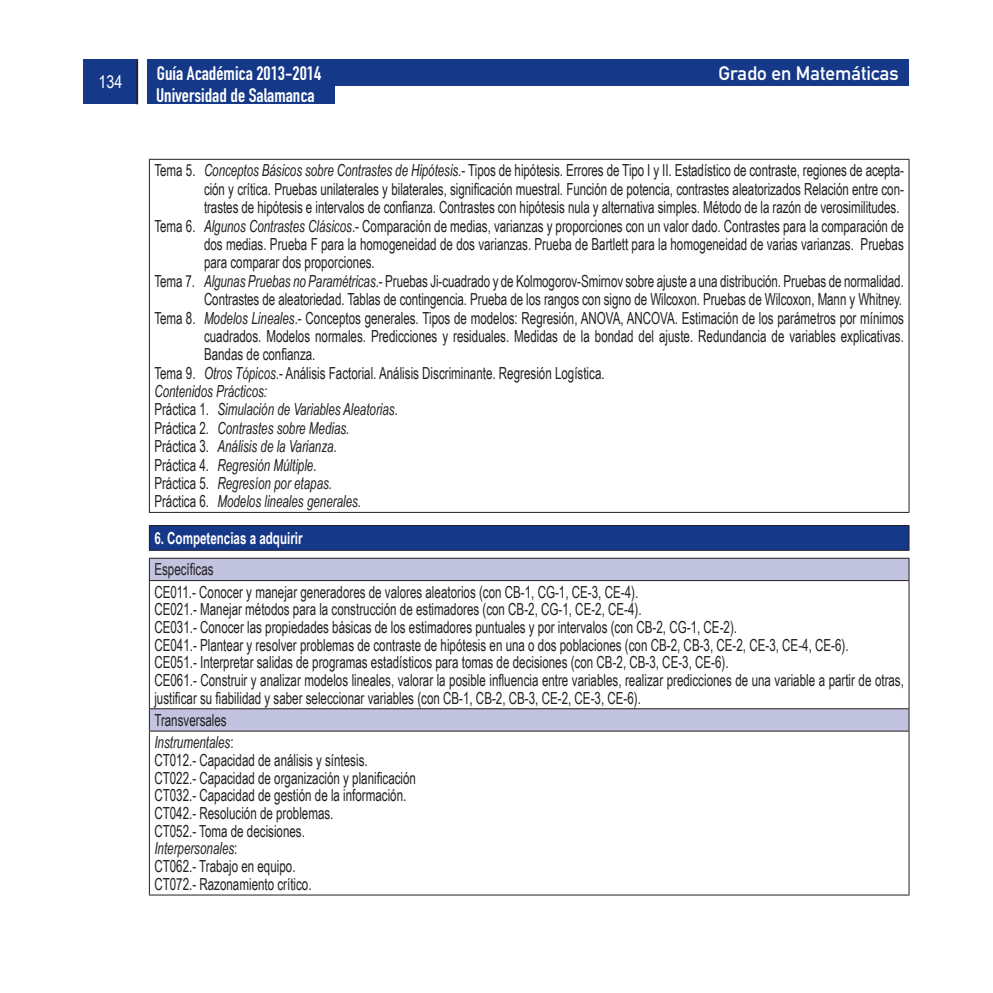
<style>
.page{position:relative;width:993px;height:993px;background:#fff}
.page>*{position:absolute;margin:0;border:0;box-sizing:border-box;transform-origin:0 0}
.t1{font:19.25px "DIN Engschrift Alternate";color:#fff}
.t2{font:19.25px "DIN Mittelschrift";color:#fff}
.t3{font:17.5px "Arial Narrow";color:#fff}
.t4{font:16.62px/18.4px "Arial Narrow";color:#231f20;text-align:justify;scale:.85 1}
.Título_3{font:italic 16.62px "Arial Narrow";color:#231f20;scale:.85 1}
.t5{font:700 16.62px "Arial Narrow";color:#fff;scale:.85 1}
.s1{font-style:italic}
.s2{font-style:inherit}
.s3{font-style:normal}
</style>
<div class="page">
<div style="left:83px;top:60px;width:55px;height:44px;background:#153889"></div>
<hr style="left:136px;top:60px;width:2px;height:44px;background:#231f20">
<div style="left:147px;top:60px;width:187px;height:44px;background:#153889"></div>
<div style="left:147px;top:60px;width:761px;height:26px;background:#153889"></div>
<hr style="left:149px;top:159px;width:760px;height:1px;background:#231f20">
<hr style="left:149px;top:160px;width:1px;height:352px;background:#231f20">
<hr style="left:908px;top:160px;width:1px;height:352px;background:#231f20">
<hr style="left:149px;top:512px;width:760px;height:1px;background:#231f20">
<div style="left:149px;top:525px;width:759px;height:25px;background:#153889"></div>
<hr style="left:149px;top:525px;width:760px;height:1px;background:#231f20">
<svg style="left:149px;top:526px;width:1px;height:23px"></svg>
<svg style="left:908px;top:526px;width:1px;height:23px"></svg>
<hr style="left:149px;top:549px;width:760px;height:1px;background:#231f20">
<svg style="left:150px;top:558px;width:758px;height:172px"></svg>
<hr style="left:149px;top:557px;width:760px;height:1px;background:#231f20">
<svg style="left:149px;top:558px;width:1px;height:22px"></svg>
<svg style="left:908px;top:558px;width:1px;height:22px"></svg>
<hr style="left:149px;top:580px;width:760px;height:1px;background:#231f20">
<hr style="left:149px;top:581px;width:1px;height:127px;background:#231f20">
<hr style="left:908px;top:581px;width:1px;height:127px;background:#231f20">
<hr style="left:149px;top:708px;width:760px;height:1px;background:#231f20">
<svg style="left:149px;top:709px;width:1px;height:21px"></svg>
<svg style="left:908px;top:709px;width:1px;height:21px"></svg>
<hr style="left:149px;top:730px;width:760px;height:1px;background:#231f20">
<hr style="left:149px;top:731px;width:1px;height:163px;background:#231f20">
<hr style="left:908px;top:731px;width:1px;height:163px;background:#231f20">
<hr style="left:149px;top:894px;width:760px;height:1px;background:#231f20">
<p class="t3" style="left:98px;top:69px;width:25px">134</p>
<p class="t1" style="left:157px;top:62px;width:166px">Guía Académica 2013-2014</p>
<p class="t2" style="left:718px;top:62px;width:181px">Grado en Matemáticas</p>
<p class="t1" style="left:156px;top:84px;width:160px">Universidad de Salamanca</p>
<p class="t4" style="left:204px;top:161px;width:824px;text-indent:-50px">Tema 5. <span class="s1">Conceptos Básicos sobre Contrastes de Hipótesis</span><span class="s2">.-</span> Tipos de hipótesis. Errores de Tipo I y II. Estadístico de contraste, regiones de acepta&shy;ción y crítica. Pruebas unilaterales y bilaterales, significación muestral. Función de potencia, contrastes aleatorizados Relación entre con&shy;trastes de hipótesis e intervalos de confianza. Contrastes con hipótesis nula y alternativa simples. Método de la razón de verosimilitudes.</p>
<p class="t4" style="left:204px;top:216px;width:824px;text-indent:-50px">Tema 6. <span class="s1">Algunos Contrastes Clásicos</span><span class="s2">.-</span> Comparación de medias, varianzas y proporciones con un valor dado. Contrastes para la comparación de dos medias. Prueba F para la homogeneidad de dos varianzas. Prueba de Bartlett para la homogeneidad de varias varianzas. Pruebas para comparar dos proporciones.</p>
<p class="t4" style="left:154px;top:271px;width:883px;text-align:right">Tema 7. <span class="s1">Algunas Pruebas no Paramétricas</span><span class="s2">.-</span> Pruebas Ji-cuadrado y de Kolmogorov-Smirnov sobre ajuste a una distribución. Pruebas de normalidad.<br>Contrastes de aleatoriedad. Tablas de contingencia. Prueba de los rangos con signo de Wilcoxon. Pruebas de Wilcoxon, Mann y Whitney.</p>
<p class="t4" style="left:204px;top:308px;width:824px;text-indent:-50px">Tema 8. <span class="s1">Modelos Lineales</span><span class="s2">.-</span> Conceptos generales. Tipos de modelos: Regresión, ANOVA, ANCOVA. Estimación de los parámetros por mínimos cuadrados. Modelos normales. Predicciones y residuales. Medidas de la bondad del ajuste. Redundancia de variables explicativas.<br>Bandas de confianza.</p>
<p class="t4" style="left:154px;top:363px;width:531px">Tema 9. <span class="s1">Otros Tópicos</span><span class="s2">.-</span> Análisis Factorial. Análisis Discriminante. Regresión Logística.</p>
<p class="Título_3" style="left:154px;top:379px;width:134px">Contenidos Prácticos:</p>
<p class="Título_3" style="left:154px;top:398px;width:288px"><span class="s3">Práctica 1.</span> Simulación de Variables Aleatorias.</p>
<p class="Título_3" style="left:154px;top:416px;width:231px"><span class="s3">Práctica 2.</span> Contrastes sobre Medias.</p>
<p class="Título_3" style="left:154px;top:434px;width:216px"><span class="s3">Práctica 3.</span> Análisis de la Varianza.</p>
<p class="Título_3" style="left:154px;top:453px;width:192px"><span class="s3">Práctica 4.</span> Regresión Múltiple.</p>
<p class="Título_3" style="left:154px;top:471px;width:211px"><span class="s3">Práctica 5.</span> Regresíon por etapas.</p>
<p class="Título_3" style="left:154px;top:490px;width:245px"><span class="s3">Práctica 6.</span> Modelos lineales generales.</p>
<p class="t5" style="left:154px;top:525px;width:176px">6. Competencias a adquirir</p>
<p class="t4" style="left:154px;top:559px;width:71px">Específicas</p>
<p class="t4" style="left:154px;top:581px;width:570px">CE011.- Conocer y manejar generadores de valores aleatorios (con CB-1, CG-1, CE-3, CE-4).</p>
<p class="t4" style="left:154px;top:599px;width:574px">CE021.- Manejar métodos para la construcción de estimadores (con CB-2, CG-1, CE-2, CE-4).</p>
<p class="t4" style="left:154px;top:617px;width:686px">CE031.- Conocer las propiedades básicas de los estimadores puntuales y por intervalos (con CB-2, CG-1, CE-2).</p>
<p class="t4" style="left:154px;top:635px;width:818px">CE041.- Plantear y resolver problemas de contraste de hipótesis en una o dos poblaciones (con CB-2, CB-3, CE-2, CE-3, CE-4, CE-6).</p>
<p class="t4" style="left:154px;top:652px;width:677px">CE051.- Interpretar salidas de programas estadísticos para tomas de decisiones (con CB-2, CB-3, CE-3, CE-6).</p>
<p class="t4" style="left:154px;top:670px;width:883px;line-height:17.7px">CE061.- Construir y analizar modelos lineales, valorar la posible influencia entre variables, realizar predicciones de una variable a partir de otras, justificar su fiabilidad y saber seleccionar variables (con CB-1, CB-2, CB-3, CE-2, CE-3, CE-6).</p>
<p class="t4" style="left:154px;top:710px;width:87px">Transversales</p>
<p class="Título_3" style="left:154px;top:730px;width:95px">Instrumentales<span class="s3">:</span></p>
<p class="t4" style="left:154px;top:750px;width:252px">CT012.- Capacidad de análisis y síntesis.</p>
<p class="t4" style="left:154px;top:767px;width:309px">CT022.- Capacidad de organización y planificación</p>
<p class="t4" style="left:154px;top:785px;width:298px">CT032.- Capacidad de gestión de la información.</p>
<p class="t4" style="left:154px;top:803px;width:212px">CT042.- Resolución de problemas.</p>
<p class="t4" style="left:154px;top:820px;width:179px">CT052.- Toma de decisiones.</p>
<p class="Título_3" style="left:154px;top:836px;width:99px">Interpersonales<span class="s3">:</span></p>
<p class="t4" style="left:154px;top:856px;width:167px">CT062.- Trabajo en equipo.</p>
<p class="t4" style="left:154px;top:874px;width:186px">CT072.- Razonamiento crítico.</p>
</div>
